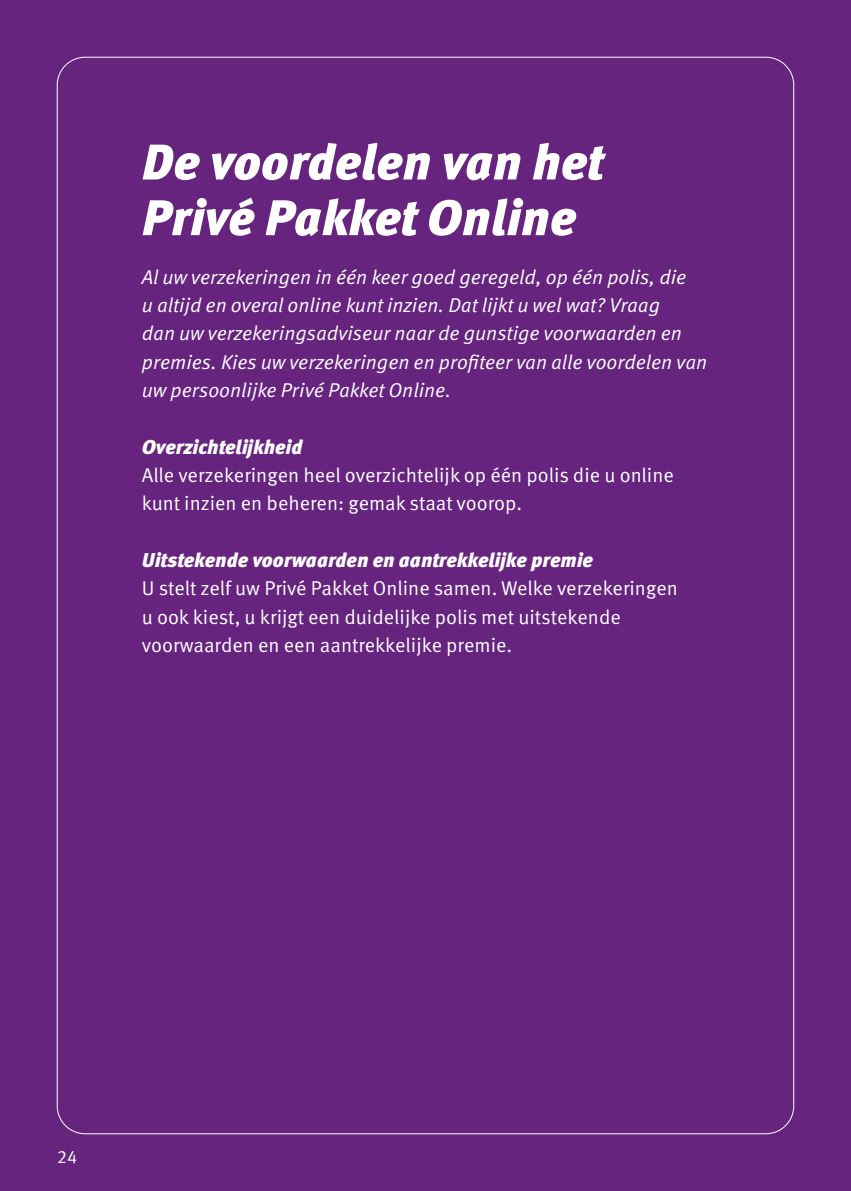
<style>
.page{position:relative;width:851px;height:1191px;background:#fff}
.page>*{position:absolute;margin:0;border:0;box-sizing:border-box;transform-origin:0 0}
.t1{font:italic 900 50px/55.6px "Meta OT";color:#fff}
.t2{font:20px/28.4px "Meta OT Norm Ita";color:#fff}
.t3{font:20px/28.4px "Meta OT Norm";color:#fff}
.t4{font:italic 900 20px "Meta OT";color:#fff}
.t5{font:18px "Meta OT Norm";color:#fff}
</style>
<div class="page">
<div style="left:0;top:0;width:850px;height:1191px;background:#66247f"></div>
<h1 class="t1" style="left:142px;top:136px;width:462px">De voordelen van het<br>Privé Pakket Online</h1>
<p class="t2" style="left:142px;top:263px;width:567px">Al uw verzekeringen in één keer goed geregeld, op één polis, die<br>u altijd en overal online kunt inzien. Dat lijkt u wel wat? Vraag<br>dan uw verzekeringsadviseur naar de gunstige voorwaarden en premies. Kies uw verzekeringen en profiteer van alle voordelen van uw persoonlijke Privé Pakket Online.</p>
<p class="t4" style="left:142px;top:434px;width:162px">Overzichtelijkheid</p>
<p class="t3" style="left:142px;top:461px;width:533px">Alle verzekeringen heel overzichtelijk op één polis die u online kunt inzien en beheren: gemak staat voorop.</p>
<p class="t4" style="left:142px;top:548px;width:453px">Uitstekende voorwaarden en aantrekkelijke premie</p>
<p class="t3" style="left:142px;top:574px;width:537px">U stelt zelf uw Privé Pakket Online samen. Welke verzekeringen u ook kiest, u krijgt een duidelijke polis met uitstekende voorwaarden en een aantrekkelijke premie.</p>
<p class="t5" style="left:57px;top:1145px;width:22px">24</p>
</div>
